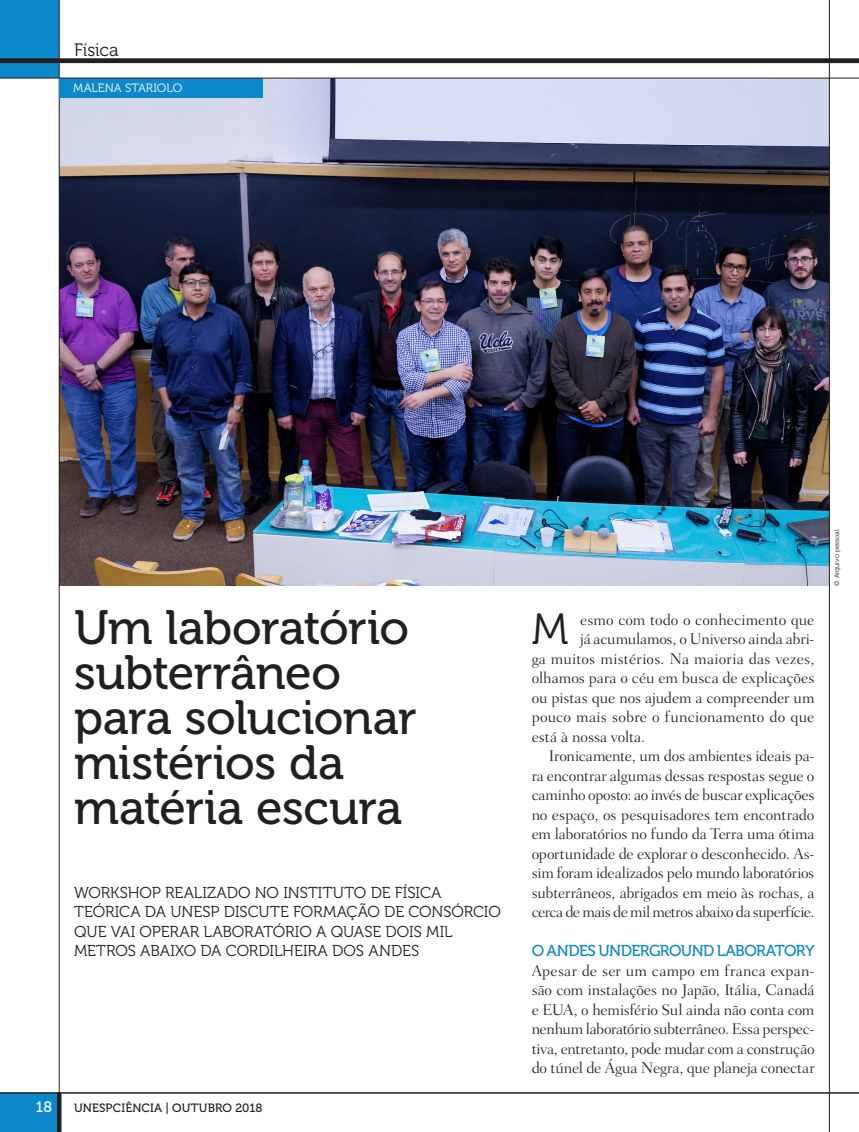
<style>
.page{position:relative;width:859px;height:1132px;background:#fff}
.page>*{position:absolute;margin:0;border:0;box-sizing:border-box;transform-origin:0 0}
.Unespciencia_-_Titul{font:48px/45px "Museo 500";letter-spacing:-.01em;color:#231f20}
.Unespciencia_-_Texto{font:43.5px "Museo 300";color:#231f20}
.Unespciencia_-_Texto-2{font:18px "Museo 300";letter-spacing:-.005em;color:#231f20}
.Unespciencia_-_Texto-3{font:300 15.75px/19.5px "Fairfield LT Std";letter-spacing:-.005em;color:#231f20;text-align:justify}
.Unespciencia_-_Linha{font:15.75px/19.5px "Museo 300";letter-spacing:-.005em;color:#231f20}
.Unespciencia_-_Texto-4{font:300 15.75px "Fairfield LT Std";letter-spacing:.015em;color:#231f20}
.Unespciencia_-_Texto-5{font:15.75px "Museo 500";letter-spacing:-.04em;color:#0c88cb}
.Unespciencia_-_Texto-6{font:15px "Museo 500";color:#fff}
.Unespciencia_-_Texto-7{font:12px "Museo 500";letter-spacing:.01em;color:#231f20}
.Unespciencia_-_Texto-8{font:12px "Museo 300";color:#fff}
.t1{font:6.75px "Museo 300";color:#231f20}
</style>
<div class="page">
<img style="left:60px;top:79px;width:769px;height:506px">
<div style="left:0;top:0;width:59px;height:78px;background:#0c88cb"></div>
<div style="left:0;top:1092px;width:59px;height:39px;background:#0c88cb"></div>
<hr style="left:59px;top:0;width:1px;height:1131px;background:#231f20">
<hr style="left:829px;top:0;width:1px;height:1131px;background:#231f20">
<hr style="left:57px;top:1092px;width:4px;height:39px;background:#231f20">
<div style="left:60px;top:78px;width:203px;height:20px;background:#0c88cb"></div>
<hr style="left:0;top:59px;width:859px;height:4px;background:#231f20">
<hr style="left:0;top:1092px;width:859px;height:1px;background:#231f20">
<hr style="left:0;top:78px;width:859px;height:1px;background:#231f20">
<p class="Unespciencia_-_Texto-2" style="left:74px;top:40px;width:46px">Física</p>
<p class="Unespciencia_-_Texto-8" style="left:73px;top:82px;width:111px">MALENA STARIOLO</p>
<p class="Unespciencia_-_Titul" style="left:74px;top:605px;width:344px">Um laboratório subterrâneo para solucionar mistérios da matéria escura</p>
<p class="Unespciencia_-_Linha" style="left:74px;top:882px;width:428px">WORKSHOP REALIZADO NO INSTITUTO DE FÍSICA TEÓRICA DA UNESP DISCUTE FORMAÇÃO DE CONSÓRCIO QUE VAI OPERAR LABORATÓRIO A QUASE DOIS MIL METROS ABAIXO DA CORDILHEIRA DOS ANDES</p>
<p class="Unespciencia_-_Texto-6" style="left:36px;top:1098px;width:18px">18</p>
<p class="Unespciencia_-_Texto-7" style="left:74px;top:1101px;width:190px">UNESPCIÊNCIA | OUTUBRO 2018</p>
<p class="Unespciencia_-_Texto" style="left:532px;top:605px;width:38px">M</p>
<p class="Unespciencia_-_Texto-3" style="left:580px;top:609px;width:236px">esmo com todo o conhecimento que</p>
<p class="Unespciencia_-_Texto-3" style="left:580px;top:629px;width:236px">já acumulamos, o Universo ainda abri-</p>
<p class="Unespciencia_-_Texto-4" style="left:532px;top:649px;width:284px">ga muitos mistérios. Na maioria das vezes,</p>
<p class="Unespciencia_-_Texto-3" style="left:532px;top:668px;width:284px">olhamos para o céu em busca de explicações</p>
<p class="Unespciencia_-_Texto-3" style="left:532px;top:687px;width:284px">ou pistas que nos ajudem a compreender um</p>
<p class="Unespciencia_-_Texto-3" style="left:532px;top:707px;width:284px">pouco mais sobre o funcionamento do que</p>
<p class="Unespciencia_-_Texto-3" style="left:532px;top:726px;width:115px">está à nossa volta.</p>
<p class="Unespciencia_-_Texto-3" style="left:532px;top:746px;width:284px;text-indent:17px">Ironicamente, um dos ambientes ideais pa&shy;ra encontrar algumas dessas respostas segue o caminho oposto: ao invés de buscar explicações no espaço, os pesquisadores tem encontrado em laboratórios no fundo da Terra uma ótima oportunidade de explorar o desconhecido. As&shy;sim foram idealizados pelo mundo laboratórios subterrâneos, abrigados em meio às rochas, a cerca de mais de mil metros abaixo da superfície.</p>
<p class="Unespciencia_-_Texto-5" style="left:532px;top:941px;width:284px">O ANDES UNDERGROUND LABORATORY</p>
<p class="Unespciencia_-_Texto-3" style="left:532px;top:960px;width:284px">Apesar de ser um campo em franca expan&shy;são com instalações no Japão, Itália, Canadá e EUA, o hemisfério Sul ainda não conta com nenhum laboratório subterrâneo. Essa perspec&shy;tiva, entretanto, pode mudar com a construção do túnel de Água Negra, que planeja conectar</p>
<p class="t1" style="left:833px;top:585px;width:57px;rotate:-90deg">© Arquivo pessoal</p>
</div>
